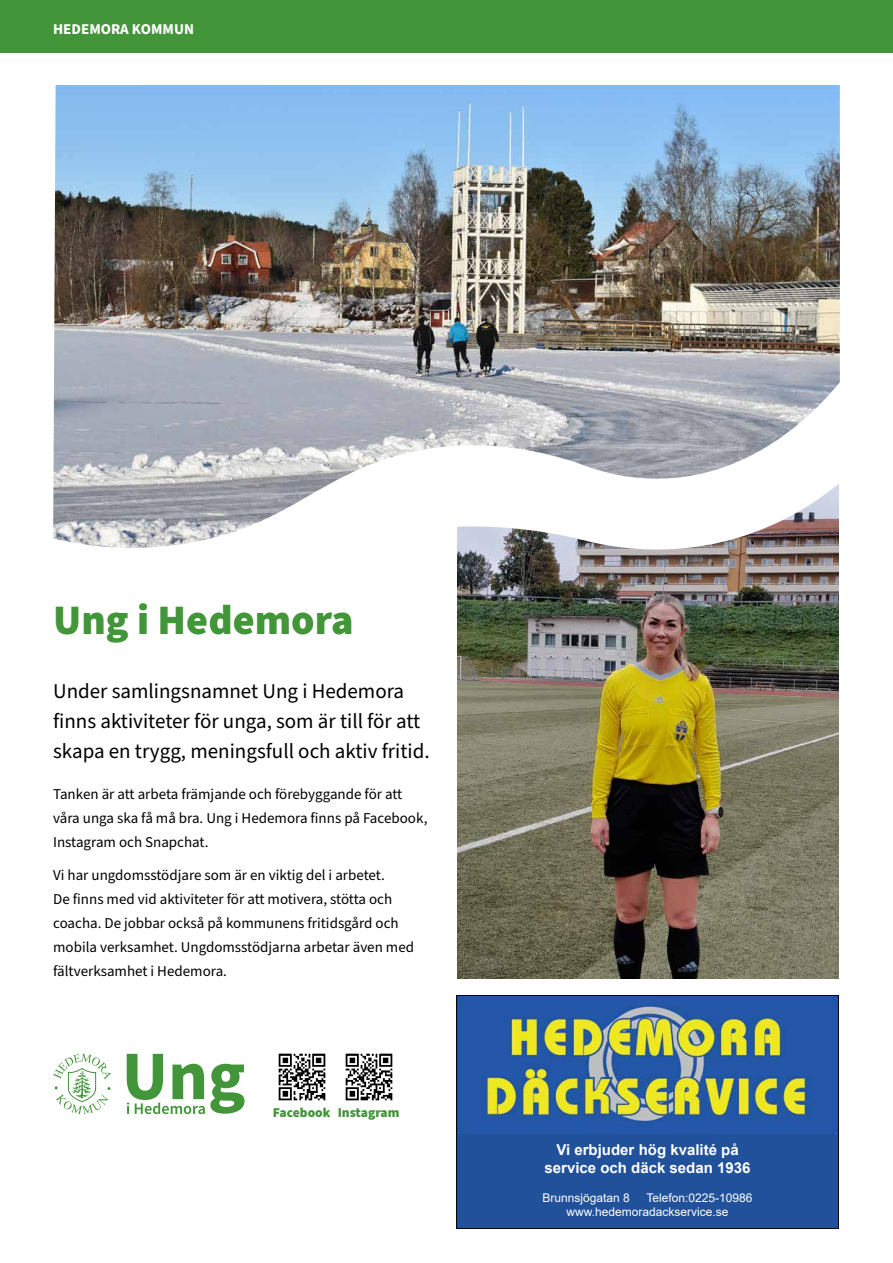
<style>
.page{position:relative;width:893px;height:1263px;background:#fff}
.page>*{position:absolute;margin:0;border:0;box-sizing:border-box;transform-origin:0 0}
.t1{font:900 42px "Source Sans Pro";color:#439539}
.t2{font:21px/30px "Source Sans Pro";color:#000}
.t3{font:15px/24px "Source Sans Pro";color:#000}
.t4{font:700 15px/18px "Arial";color:#fff;text-align:center}
.t5{font:700 15px "Source Sans Pro";color:#fff}
.t6{font:900 13.5px "Source Sans Pro";color:#439539}
.t7{font:12px/14.4px "Arial";color:#fff}
</style>
<div class="page">
<img style="left:457px;top:602px;width:382px;height:376px">
<img style="left:457px;top:549px;width:382px;height:53px">
<img style="left:53px;top:85px;width:787px;height:464px">
<svg style="left:127px;top:1054px;width:117px;height:60px"></svg>
<svg style="left:53px;top:1053px;width:58px;height:61px"></svg>
<img style="left:278px;top:1053px;width:48px;height:48px">
<img style="left:345px;top:1053px;width:48px;height:48px">
<div style="left:456px;top:995px;width:383px;height:234px;background:#20519a"></div>
<img style="left:458px;top:997px;width:379px;height:136px">
<div style="left:456px;top:995px;width:383px;height:234px;border:1px solid #000"></div>
<div style="left:0;top:0;width:893px;height:53px;background:#439539"></div>
<p class="t5" style="left:53px;top:19px;width:142px">HEDEMORA KOMMUN</p>
<h1 class="t1" style="left:53px;top:591px;width:302px">Ung i Hedemora</h1>
<h2 class="t2" style="left:53px;top:677px;width:378px">Under samlingsnamnet Ung i Hedemora finns aktiviteter för unga, som är till för att skapa en trygg, meningsfull och aktiv fritid.</h2>
<p class="t3" style="left:53px;top:783px;width:376px">Tanken är att arbeta främjande och förebyggande för att våra unga ska få må bra. Ung i Hedemora finns på Facebook,<br>Instagram och Snapchat.</p>
<p class="t3" style="left:53px;top:863px;width:362px">Vi har ungdomsstödjare som är en viktig del i arbetet.<br>De finns med vid aktiviteter för att motivera, stötta och coacha. De jobbar också på kommunens fritidsgård och mobila verksamhet. Ungdomsstödjarna arbetar även med fältverksamhet i Hedemora.</p>
<p class="t6" style="left:273px;top:1103px;width:128px">Facebook Instagram</p>
<p class="t4" style="left:545px;top:1141px;width:207px">Vi erbjuder hög kvalité på service och däck sedan 1936</p>
<p class="t7" style="left:543px;top:1190px;width:89px">Brunnsjögatan 8</p>
<p class="t7" style="left:566px;top:1190px;width:187px;text-indent:80px">Telefon:0225-10986 www.hedemoradackservice.se</p>
</div>
